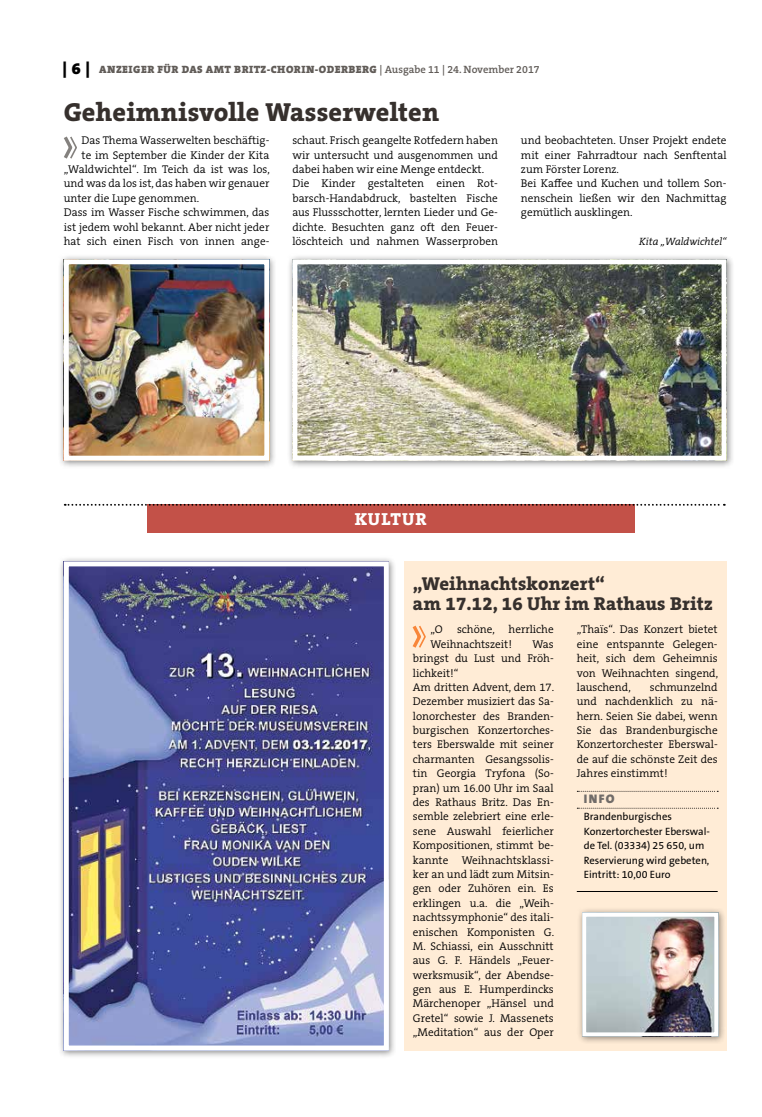
<style>
.page{position:relative;width:762px;height:1117px;background:#fff}
.page>*{position:absolute;margin:0;border:0;box-sizing:border-box;transform-origin:0 0}
.t1{font:800 26.25px "The Serif B W8";letter-spacing:.01em;color:#36302d}
.t2{font:800 18.75px/20px "The Serif B W8";letter-spacing:.01em;color:#36302d}
.t3{font:800 17.5px "The Serif B W8";letter-spacing:.055em;color:#fff}
.t4{font:900 12.5px "The Sans B W9";color:#716c69}
.t5{font:300 11.25px/14.4px "The Serif B W4";color:#000}
.t6{font:10.62px/14.4px "The Sans B W5 Plain";color:#000}
.t7{font:900 10.62px "The Serif B W9";letter-spacing:.045em;color:#615c58}
.t8{font:italic 300 10.62px "The Serif B W4";color:#000}
.s1{font-size:16.25px;color:#000}
.s2{font-family:"The Serif B W6";font-weight:600}
</style>
<div class="page">
<div style="left:404px;top:561px;width:322px;height:489px;background:#ffecd6"></div>
<svg style="left:64px;top:136px;width:13px;height:23px"></svg>
<div style="left:58px;top:253px;width:219px;height:215px;background:#000;opacity:.45"></div>
<img style="left:70px;top:265px;width:193px;height:189px">
<div style="left:64px;top:259px;width:205px;height:201px;border:5px solid #fff"></div>
<div style="left:287px;top:253px;width:447px;height:215px;background:#000;opacity:.45"></div>
<img style="left:298px;top:265px;width:422px;height:189px">
<div style="left:292px;top:259px;width:434px;height:201px;border:5px solid #fff"></div>
<div style="left:147px;top:503px;width:487px;height:29px;background:#c35148"></div>
<svg style="left:65px;top:503px;width:660px;height:2px"></svg>
<svg style="left:577px;top:790px;width:141px;height:1px"></svg>
<svg style="left:577px;top:807px;width:141px;height:1px"></svg>
<hr style="left:577px;top:890px;width:141px;height:1px;background:#000">
<svg style="left:412px;top:625px;width:14px;height:23px"></svg>
<div style="left:576px;top:906px;width:150px;height:137px;background:#000;opacity:.45"></div>
<img style="left:587px;top:917px;width:126px;height:113px">
<div style="left:582px;top:912px;width:136px;height:123px;border:4px solid #fff"></div>
<div style="left:58px;top:555px;width:339px;height:503px;background:#000;opacity:.45"></div>
<img style="left:70px;top:567px;width:313px;height:477px">
<div style="left:64px;top:561px;width:325px;height:489px;border:5px solid #fff"></div>
<p class="t7" style="left:63px;top:63px;width:478px"><span class="s1">| 6 |</span> ANZEIGER FÜR DAS AMT BRITZ-CHORIN-ODERBERG <span class="s2">| Ausgabe 11 | 24. November 2017</span></p>
<h1 class="t1" style="left:64px;top:94px;width:377px">Geheimnisvolle Wasserwelten</h1>
<p class="t5" style="left:82px;top:133px;width:189px">Das Thema Wasserwelten beschäftig-</p>
<p class="t5" style="left:82px;top:148px;width:189px">te im September die Kinder der Kita</p>
<p class="t5" style="left:64px;top:162px;width:208px">„Waldwichtel“. Im Teich da ist was los,</p>
<p class="t5" style="left:64px;top:176px;width:207px">und was da los ist, das haben wir genauer</p>
<p class="t5" style="left:64px;top:191px;width:137px">unter die Lupe genommen.</p>
<p class="t5" style="left:64px;top:205px;width:207px">Dass im Wasser Fische schwimmen, das</p>
<p class="t5" style="left:64px;top:219px;width:207px">ist jedem wohl bekannt. Aber nicht jeder</p>
<p class="t5" style="left:64px;top:234px;width:207px">hat sich einen Fisch von innen ange-</p>
<p class="t5" style="left:292px;top:133px;width:207px">schaut. Frisch geangelte Rotfedern haben wir untersucht und ausgenommen und dabei haben wir eine Menge entdeckt.<br>Die Kinder gestalteten einen Rot&shy;barsch-Handabdruck, bastelten Fische aus Flussschotter, lernten Lieder und Ge&shy;dichte. Besuchten ganz oft den Feuer&shy;löschteich und nahmen Wasserproben</p>
<p class="t5" style="left:521px;top:133px;width:207px">und beobachteten. Unser Projekt endete mit einer Fahrradtour nach Senftental zum Förster Lorenz.<br>Bei Kaffee und Kuchen und tollem Son&shy;nenschein ließen wir den Nachmittag gemütlich ausklingen.</p>
<p class="t8" style="left:639px;top:234px;width:89px">Kita „Waldwichtel“</p>
<h3 class="t3" style="left:355px;top:507px;width:74px">KULTUR</h3>
<h2 class="t2" style="left:413px;top:573px;width:301px">„Weihnachtskonzert“<br>am 17.12, 16 Uhr im Rathaus Britz</h2>
<p class="t5" style="left:430px;top:622px;width:14px">„O</p>
<p class="t5" style="left:577px;top:622px;width:143px;text-align:justify">„Thaïs“. Das Konzert bietet eine entspannte Gelegen&shy;heit, sich dem Geheimnis von Weihnachten singend, lauschend,</p>
<p class="t5" style="left:430px;top:622px;width:125px;text-indent:27px">schöne, herrliche<br>Weihnachtszeit!</p>
<p class="t5" style="left:413px;top:636px;width:143px;text-indent:120px">Was bringst du Lust und Fröh&shy;lichkeit!“<br>Am dritten Advent, dem 17.<br>Dezember musiziert das Sa&shy;lonorchester des Branden&shy;burgischen Konzertorches&shy;ters Eberswalde mit seiner charmanten Gesangssolis&shy;tin Georgia Tryfona (So&shy;pran) um 16.00 Uhr im Saal des Rathaus Britz. Das En&shy;semble zelebriert eine erle&shy;sene Auswahl feierlicher<br>Kompositionen, stimmt be&shy;kannte Weihnachtsklassi&shy;ker an und lädt zum Mitsin&shy;gen oder Zuhören ein. Es erklingen u.a. die „Weih&shy;nachtssymphonie“ des itali&shy;enischen Komponisten G.<br>M. Schiassi, ein Ausschnitt aus G. F. Händels „Feuer&shy;werksmusik“, der Abendse&shy;gen aus E. Humperdincks<br>Märchenoper „Hänsel und<br>Gretel“ sowie J. Massenets „Meditation“ aus der Oper</p>
<p class="t5" style="left:577px;top:679px;width:142px;text-align:justify;text-indent:73px">schmunzelnd und nachdenklich zu nä&shy;hern. Seien Sie dabei, wenn Sie das Brandenburgische Konzertorchester Eberswal&shy;de auf die schönste Zeit des Jahres einstimmt!</p>
<p class="t4" style="left:584px;top:791px;width:32px">INFO</p>
<p class="t6" style="left:584px;top:809px;width:128px">Brandenburgisches<br>Konzertorchester Eberswal&shy;de Tel. (03334) 25 650, um<br>Reservierung wird gebeten,<br>Eintritt: 10,00 Euro</p>
</div>
